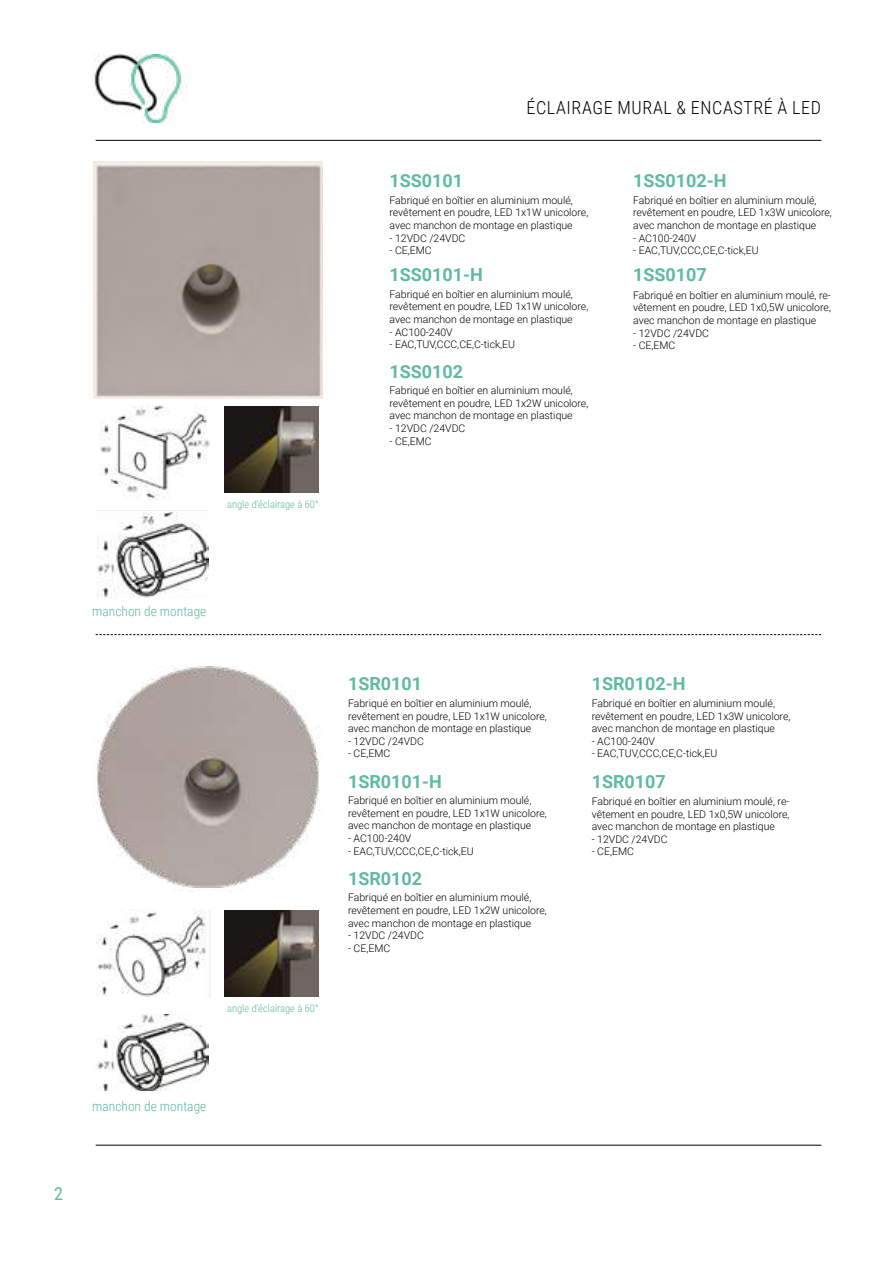
<style>
.page{position:relative;width:893px;height:1263px;background:#fff}
.page>*{position:absolute;margin:0;border:0;box-sizing:border-box;transform-origin:0 0}
.t1{font:700 18px "Roboto";color:#5fbaa1}
.t2{font:300 18px "Roboto Condensed";letter-spacing:.035em;color:#000}
.t3{font:700 18px "Roboto";color:#5fbba2}
.t4{font:18px "Roboto Condensed";color:#5fbaa1}
.t5{font:300 13.5px "Roboto Condensed";color:#5fbaa1}
.t6{font:300 10.5px/12.6px "Roboto";color:#000}
.t7{font:300 10.5px "Roboto Condensed";color:#5fbaa1}
</style>
<div class="page">
<hr style="left:96px;top:140px;width:725px;height:1px;background:#000">
<hr style="left:96px;top:1145px;width:725px;height:1px;background:#000">
<svg style="left:96px;top:634px;width:725px;height:1px"></svg>
<img style="left:93px;top:55px;width:94px;height:68px">
<img style="left:94px;top:161px;width:229px;height:238px">
<img style="left:99px;top:405px;width:111px;height:95px">
<img style="left:96px;top:510px;width:112px;height:88px">
<img style="left:225px;top:407px;width:94px;height:85px">
<img style="left:96px;top:665px;width:224px;height:225px">
<img style="left:97px;top:909px;width:113px;height:88px">
<img style="left:96px;top:1014px;width:112px;height:77px">
<img style="left:225px;top:911px;width:94px;height:85px">
<p class="t7" style="left:227px;top:496px;width:93px">angle d’éclairage à 60°</p>
<h1 class="t3" style="left:389px;top:168px;width:75px">1SS0101</h1>
<h1 class="t2" style="left:527px;top:95px;width:296px">ÉCLAIRAGE MURAL &amp; ENCASTRÉ À LED</h1>
<h1 class="t1" style="left:633px;top:168px;width:95px">1SS0102-H</h1>
<p class="t6" style="left:389px;top:193px;width:200px">Fabriqué en boîtier en aluminium moulé, revêtement en poudre, LED 1x1W unicolore, avec manchon de montage en plastique</p>
<p class="t6" style="left:389px;top:231px;width:77px">- 12VDC /24VDC</p>
<p class="t6" style="left:389px;top:244px;width:44px">- CE,EMC</p>
<p class="t6" style="left:389px;top:287px;width:200px">Fabriqué en boîtier en aluminium moulé, revêtement en poudre, LED 1x1W unicolore, avec manchon de montage en plastique</p>
<p class="t6" style="left:389px;top:325px;width:65px">- AC100-240V</p>
<p class="t6" style="left:389px;top:338px;width:127px">- EAC,TUV,CCC,CE,C-tick,EU</p>
<p class="t6" style="left:389px;top:384px;width:200px">Fabriqué en boîtier en aluminium moulé, revêtement en poudre, LED 1x2W unicolore, avec manchon de montage en plastique</p>
<p class="t6" style="left:389px;top:421px;width:77px">- 12VDC /24VDC</p>
<p class="t6" style="left:389px;top:434px;width:44px">- CE,EMC</p>
<h1 class="t1" style="left:389px;top:262px;width:95px">1SS0101-H</h1>
<h1 class="t1" style="left:389px;top:359px;width:75px">1SS0102</h1>
<p class="t6" style="left:633px;top:193px;width:200px">Fabriqué en boîtier en aluminium moulé, revêtement en poudre, LED 1x3W unicolore, avec manchon de montage en plastique</p>
<p class="t6" style="left:633px;top:231px;width:65px">- AC100-240V</p>
<p class="t6" style="left:633px;top:244px;width:127px">- EAC,TUV,CCC,CE,C-tick,EU</p>
<p class="t6" style="left:633px;top:288px;width:199px;text-align:justify">Fabriqué en boîtier en aluminium moulé, re&shy;vêtement en poudre, LED 1x0,5W unicolore, avec manchon de montage en plastique</p>
<p class="t6" style="left:633px;top:326px;width:77px">- 12VDC /24VDC</p>
<p class="t6" style="left:633px;top:339px;width:44px">- CE,EMC</p>
<h1 class="t1" style="left:633px;top:262px;width:75px">1SS0107</h1>
<p class="t5" style="left:92px;top:602px;width:116px">manchon de montage</p>
<p class="t7" style="left:227px;top:1000px;width:93px">angle d’éclairage à 60°</p>
<h1 class="t1" style="left:348px;top:671px;width:76px">1SR0101</h1>
<p class="t6" style="left:348px;top:696px;width:200px">Fabriqué en boîtier en aluminium moulé, revêtement en poudre, LED 1x1W unicolore, avec manchon de montage en plastique</p>
<p class="t6" style="left:348px;top:734px;width:77px">- 12VDC /24VDC</p>
<p class="t6" style="left:348px;top:747px;width:44px">- CE,EMC</p>
<p class="t6" style="left:348px;top:794px;width:200px">Fabriqué en boîtier en aluminium moulé, revêtement en poudre, LED 1x1W unicolore, avec manchon de montage en plastique</p>
<p class="t6" style="left:348px;top:831px;width:65px">- AC100-240V</p>
<p class="t6" style="left:348px;top:844px;width:127px">- EAC,TUV,CCC,CE,C-tick,EU</p>
<p class="t6" style="left:348px;top:891px;width:200px">Fabriqué en boîtier en aluminium moulé, revêtement en poudre, LED 1x2W unicolore, avec manchon de montage en plastique</p>
<p class="t6" style="left:348px;top:929px;width:77px">- 12VDC /24VDC</p>
<p class="t6" style="left:348px;top:941px;width:44px">- CE,EMC</p>
<h1 class="t1" style="left:348px;top:769px;width:95px">1SR0101-H</h1>
<h1 class="t1" style="left:348px;top:866px;width:76px">1SR0102</h1>
<h1 class="t4" style="left:54px;top:1181px;width:10px">2</h1>
<p class="t5" style="left:92px;top:1097px;width:116px">manchon de montage</p>
<h1 class="t1" style="left:592px;top:671px;width:95px">1SR0102-H</h1>
<p class="t6" style="left:592px;top:696px;width:200px">Fabriqué en boîtier en aluminium moulé, revêtement en poudre, LED 1x3W unicolore, avec manchon de montage en plastique</p>
<p class="t6" style="left:592px;top:734px;width:65px">- AC100-240V</p>
<p class="t6" style="left:592px;top:747px;width:127px">- EAC,TUV,CCC,CE,C-tick,EU</p>
<p class="t6" style="left:592px;top:795px;width:199px;text-align:justify">Fabriqué en boîtier en aluminium moulé, re&shy;vêtement en poudre, LED 1x0,5W unicolore, avec manchon de montage en plastique</p>
<p class="t6" style="left:592px;top:832px;width:77px">- 12VDC /24VDC</p>
<p class="t6" style="left:592px;top:845px;width:44px">- CE,EMC</p>
<h1 class="t1" style="left:592px;top:769px;width:76px">1SR0107</h1>
</div>
